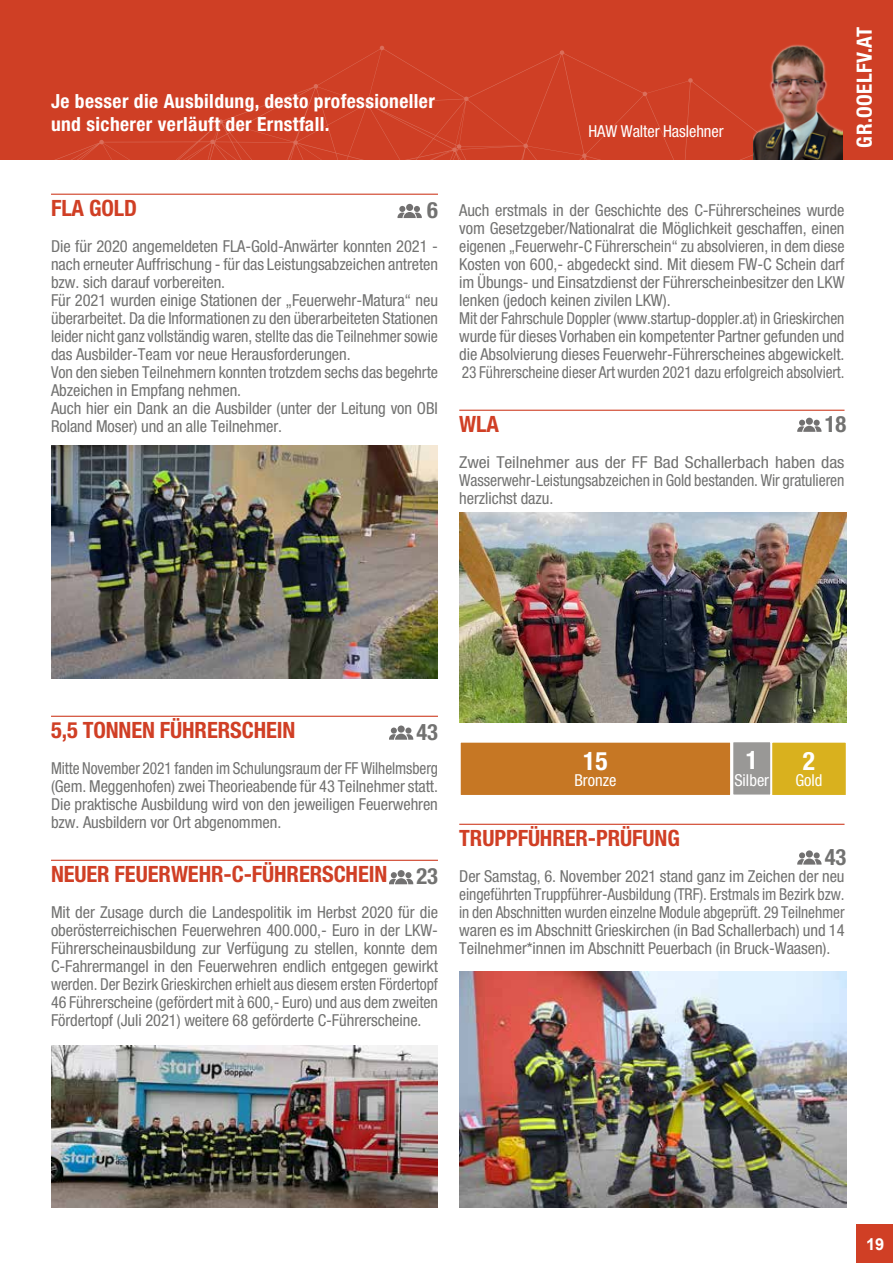
<style>
.page{position:relative;width:893px;height:1263px;background:#fff}
.page>*{position:absolute;margin:0;border:0;box-sizing:border-box;transform-origin:0 0}
.t1{font:700 condensed 25.5px "Helvetica Neue LT Std";color:#fff}
.t2{font:700 condensed 22.5px "Helvetica Neue LT Pro";letter-spacing:-.005em;color:#d03f25}
.t3{font:700 condensed 22.5px "Helvetica Neue LT Std";letter-spacing:-.005em;color:#727271}
.t4{font:700 condensed 21px "Helvetica Neue LT Pro";letter-spacing:.02em;color:#fff}
.t5{font:700 condensed 19.5px/23.4px "Helvetica Neue LT Pro";letter-spacing:.02em;color:#fff}
.t6{font:condensed 16.5px/18px "Helvetica Neue LT Std";letter-spacing:-.005em;color:#727271}
.t7{font:condensed 16.5px/18px "Helvetica Neue LT Std";letter-spacing:-.005em;color:#727271;text-align:justify;scale:.94 1}
.t8{font:condensed 16.5px/18px "Helvetica Neue LT Std";letter-spacing:-.005em;color:#727271;text-align:justify;scale:1.08 1}
.t9{font:condensed 16.5px "Helvetica Neue LT Std";letter-spacing:-.005em;color:#fff}
.t10{font:700 16.5px "Arial";color:#fff}
</style>
<div class="page">
<div style="left:0;top:0;width:893px;height:159px;background:#cf3f25"></div>
<svg style="left:0;top:46px;width:893px;height:160px"></svg>
<hr style="left:51px;top:194px;width:387px;height:1px;background:#cf3f25">
<hr style="left:51px;top:716px;width:387px;height:1px;background:#cf3f25">
<hr style="left:51px;top:860px;width:387px;height:1px;background:#cf3f25">
<div style="left:406px;top:204px;width:7px;height:7px;background:#727171;border-radius:50%"></div>
<svg style="left:397px;top:206px;width:25px;height:12px"></svg>
<div style="left:405px;top:727px;width:6px;height:7px;background:#727171;border-radius:50%"></div>
<svg style="left:389px;top:734px;width:24px;height:6px"></svg>
<div style="left:398px;top:725px;width:7px;height:8px;background:#727171;border-radius:50%"></div>
<div style="left:391px;top:727px;width:6px;height:7px;background:#727171;border-radius:50%"></div>
<img style="left:51px;top:445px;width:387px;height:234px">
<img style="left:754px;top:44px;width:88px;height:115px">
<hr style="left:459px;top:410px;width:385px;height:1px;background:#cf3f25">
<hr style="left:459px;top:824px;width:385px;height:1px;background:#cf3f25">
<svg style="left:389px;top:872px;width:24px;height:12px"></svg>
<img style="left:51px;top:1045px;width:387px;height:163px">
<div style="left:806px;top:418px;width:7px;height:7px;background:#727171;border-radius:50%"></div>
<svg style="left:797px;top:420px;width:24px;height:12px"></svg>
<img style="left:459px;top:512px;width:387px;height:210px">
<svg style="left:797px;top:852px;width:24px;height:12px"></svg>
<img style="left:459px;top:971px;width:387px;height:237px">
<div style="left:460px;top:742px;width:271px;height:54px;background:#c67724"></div>
<div style="left:459px;top:741px;width:273px;height:55px;border:2px solid #fff"></div>
<div style="left:732px;top:741px;width:39px;height:54px;background:#999896"></div>
<div style="left:732px;top:741px;width:40px;height:55px;border:2px solid #fff"></div>
<div style="left:771px;top:742px;width:75px;height:54px;background:#d9b11e"></div>
<div style="left:771px;top:741px;width:76px;height:55px;border:2px solid #fff"></div>
<div style="left:857px;top:1225px;width:36px;height:38px;background:#d03f25"></div>
<p class="t5" style="left:51px;top:89px;width:385px">Je besser die Ausbildung, desto professioneller und sicherer verläuft der Ernstfall.</p>
<h2 class="t2" style="left:51px;top:195px;width:88px">FLA GOLD</h2>
<p class="t6" style="left:51px;top:237px;width:388px">Die für 2020 angemeldeten FLA-Gold-Anwärter konnten 2021 - nach erneuter Auffrischung - für das Leistungsabzeichen antreten bzw. sich darauf vorbereiten.<br>Für 2021 wurden einige Stationen der „Feuerwehr-Matura“ neu überarbeitet. Da die Informationen zu den überarbeiteten Stationen leider nicht ganz vollständig waren, stellte das die Teilnehmer sowie das Ausbilder-Team vor neue Herausforderungen.<br>Von den sieben Teilnehmern konnten trotzdem sechs das begehrte Abzeichen in Empfang nehmen.<br>Auch hier ein Dank an die Ausbilder (unter der Leitung von OBI Roland Moser) und an alle Teilnehmer.</p>
<h2 class="t3" style="left:427px;top:196px;width:12px">6</h2>
<p class="t9" style="left:588px;top:121px;width:137px">HAW Walter Haslehner</p>
<p class="t4" style="left:852px;top:148px;width:122px;rotate:-90deg">GR.OOELFV.AT</p>
<p class="t6" style="left:459px;top:201px;width:387px">Auch erstmals in der Geschichte des C-Führerscheines wurde vom Gesetzgeber/Nationalrat die Möglichkeit geschaffen, einen eigenen „Feuerwehr-C Führerschein“ zu absolvieren, in dem diese Kosten von 600,- abgedeckt sind. Mit diesem FW-C Schein darf im Übungs- und Einsatzdienst der Führerscheinbesitzer den LKW lenken (jedoch keinen zivilen LKW).<br>Mit der Fahrschule Doppler (www.startup-doppler.at) in Grieskirchen wurde für dieses Vorhaben ein kompetenter Partner gefunden und die Absolvierung dieses Feuerwehr-Führerscheines abgewickelt.<br>23 Führerscheine dieser Art wurden 2021 dazu erfolgreich absolviert.</p>
<h2 class="t2" style="left:459px;top:411px;width:41px">WLA</h2>
<p class="t8" style="left:459px;top:453px;width:358px">Zwei Teilnehmer aus der FF Bad Schallerbach haben das Wasserwehr-Leistungsabzeichen in Gold bestanden. Wir gratulieren herzlichst dazu.</p>
<h2 class="t3" style="left:825px;top:410px;width:23px">18</h2>
<h2 class="t2" style="left:51px;top:717px;width:246px">5,5 TONNEN FÜHRERSCHEIN</h2>
<p class="t7" style="left:51px;top:759px;width:413px">Mitte November 2021 fanden im Schulungsraum der FF Wilhelmsberg (Gem. Meggenhofen) zwei Theorieabende für 43 Teilnehmer statt.<br>Die praktische Ausbildung wird von den jeweiligen Feuerwehren bzw. Ausbildern vor Ort abgenommen.</p>
<h2 class="t2" style="left:51px;top:861px;width:338px">NEUER FEUERWEHR-C-FÜHRERSCHEIN</h2>
<p class="t6" style="left:51px;top:903px;width:388px;text-align:justify">Mit der Zusage durch die Landespolitik im Herbst 2020 für die oberösterreichischen Feuerwehren 400.000,- Euro in der LKW-Führerscheinausbildung zur Verfügung zu stellen, konnte dem C-Fahrermangel in den Feuerwehren endlich entgegen gewirkt werden. Der Bezirk Grieskirchen erhielt aus diesem ersten Fördertopf 46 Führerscheine (gefördert mit à 600,- Euro) und aus dem zweiten Fördertopf (Juli 2021) weitere 68 geförderte C-Führerscheine.</p>
<h2 class="t3" style="left:416px;top:718px;width:23px">43</h2>
<h2 class="t3" style="left:416px;top:863px;width:23px">23</h2>
<h1 class="t1" style="left:583px;top:745px;width:26px">15</h1>
<p class="t9" style="left:574px;top:771px;width:44px">Bronze</p>
<h1 class="t1" style="left:746px;top:745px;width:14px">1</h1>
<p class="t9" style="left:734px;top:770px;width:36px">Silber</p>
<h1 class="t1" style="left:803px;top:745px;width:14px">2</h1>
<p class="t9" style="left:795px;top:771px;width:29px">Gold</p>
<h2 class="t2" style="left:459px;top:825px;width:222px">TRUPPFÜHRER-PRÜFUNG</h2>
<p class="t6" style="left:459px;top:867px;width:387px;text-align:justify">Der Samstag, 6. November 2021 stand ganz im Zeichen der neu eingeführten Truppführer-Ausbildung (TRF). Erstmals im Bezirk bzw. in den Abschnitten wurden einzelne Module abgeprüft. 29 Teilnehmer waren es im Abschnitt Grieskirchen (in Bad Schallerbach) und 14<br>Teilnehmer*innen im Abschnitt Peuerbach (in Bruck-Waasen).</p>
<h2 class="t3" style="left:825px;top:843px;width:23px">43</h2>
<p class="t10" style="left:866px;top:1233px;width:20px">19</p>
</div>
